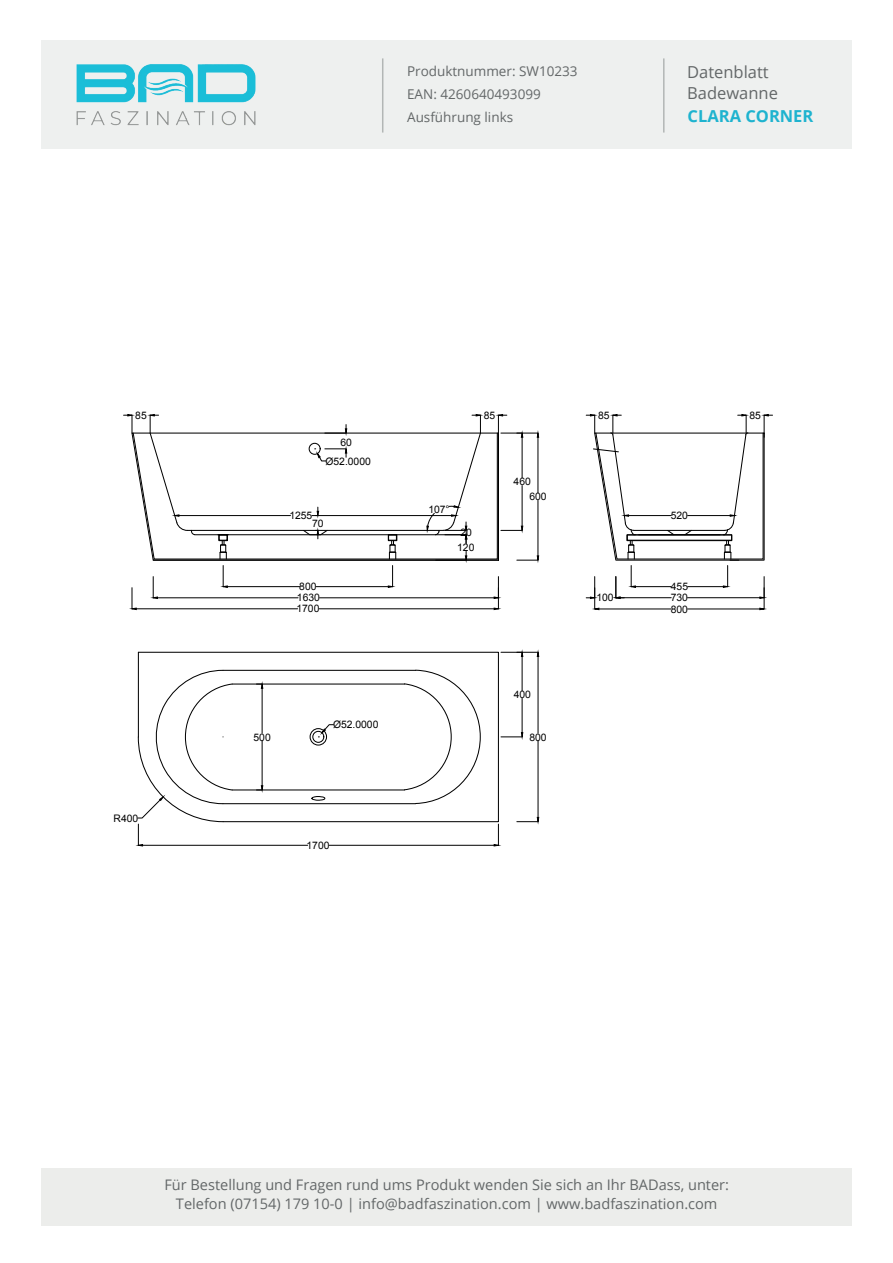
<style>
.page{position:relative;width:893px;height:1263px;background:#fff}
.page>*{position:absolute;margin:0;border:0;box-sizing:border-box;transform-origin:0 0}
.t1{font:16.5px/21px "Open Sans";color:#636768}
.t2{font:700 16.5px "Open Sans";color:#1eb3cf}
.t3{font:14.55px/19.5px "Open Sans";color:#636768;text-align:center}
.t4{font:13.5px/23.2px "Open Sans";color:#636768}
.t5{font:10.35px/7.8px "Arial";color:#000}
.t6{font:10.35px "Arial";color:#000001}
</style>
<div class="page">
<div style="left:41px;top:40px;width:810px;height:108px;background:#eef0ef"></div>
<hr style="left:663px;top:58px;width:1px;height:75px;background:#b2b6b5">
<img style="left:76px;top:64px;width:180px;height:62px">
<hr style="left:382px;top:58px;width:1px;height:75px;background:#b2b6b5">
<div style="left:42px;top:1168px;width:810px;height:57px;background:#ecedeb"></div>
<svg style="left:123px;top:414px;width:650px;height:433px"></svg>
<p class="t4" style="left:407px;top:59px;width:172px">Produktnummer: SW10233<br>EAN: 4260640493099<br>Ausführung links</p>
<p class="t1" style="left:687px;top:61px;width:92px">Datenblatt<br>Badewanne</p>
<p class="t2" style="left:688px;top:104px;width:127px">CLARA CORNER</p>
<p class="t5" style="left:135px;top:411px;width:13px">85</p>
<p class="t5" style="left:484px;top:411px;width:13px">85</p>
<p class="t5" style="left:340px;top:438px;width:13px">60</p>
<p class="t5" style="left:325px;top:457px;width:47px">Ø52.0000</p>
<p class="t5" style="left:312px;top:512px;width:13px;text-indent:-23px">1255<br>70</p>
<p class="t5" style="left:299px;top:583px;width:19px">800</p>
<p class="t6" style="left:297px;top:591px;width:25px">1630</p>
<p class="t5" style="left:296px;top:605px;width:25px">1700</p>
<p class="t5" style="left:428px;top:506px;width:23px">107°</p>
<p class="t5" style="left:460px;top:529px;width:13px">20</p>
<p class="t5" style="left:457px;top:544px;width:19px">120</p>
<p class="t5" style="left:514px;top:478px;width:19px">460</p>
<p class="t5" style="left:529px;top:493px;width:19px">600</p>
<p class="t5" style="left:114px;top:814px;width:26px">R400</p>
<p class="t5" style="left:253px;top:733px;width:19px">500</p>
<p class="t5" style="left:333px;top:721px;width:47px">Ø52.0000</p>
<p class="t5" style="left:306px;top:841px;width:25px">1700</p>
<p class="t5" style="left:514px;top:691px;width:19px">400</p>
<p class="t5" style="left:529px;top:733px;width:19px">800</p>
<p class="t5" style="left:598px;top:411px;width:13px">85</p>
<p class="t5" style="left:749px;top:411px;width:13px">85</p>
<p class="t5" style="left:671px;top:512px;width:19px">520</p>
<p class="t5" style="left:596px;top:594px;width:19px">100</p>
<p class="t5" style="left:671px;top:583px;width:19px">455</p>
<p class="t5" style="left:671px;top:594px;width:19px">730</p>
<p class="t5" style="left:671px;top:605px;width:19px">800</p>
<p class="t3" style="left:164px;top:1174px;width:566px">Für Bestellung und Fragen rund ums Produkt wenden Sie sich an Ihr BADass, unter:<br>Telefon (07154) 179 10-0 | info@badfaszination.com | www.badfaszination.com</p>
</div>
